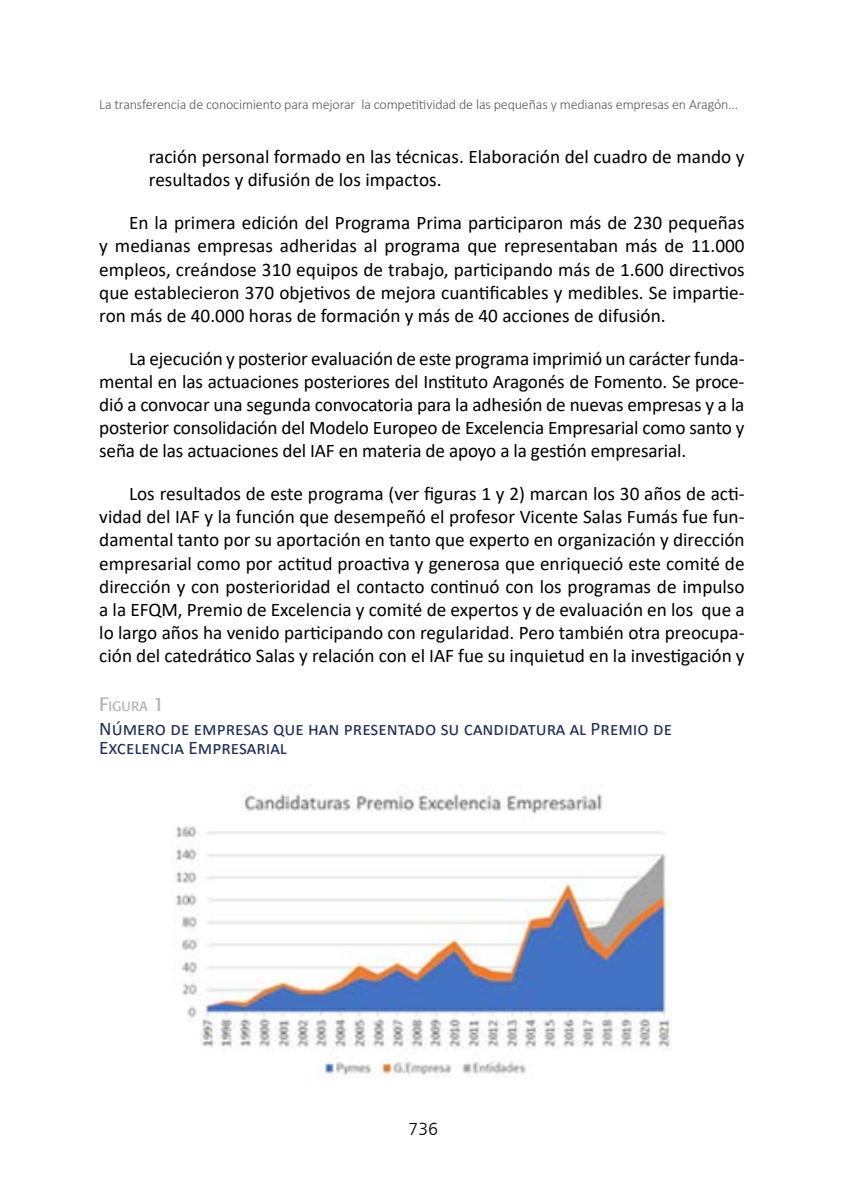
<style>
.page{position:relative;width:844px;height:1191px;background:#fff}
.page>*{position:absolute;margin:0;border:0;box-sizing:border-box;transform-origin:0 0}
.t1{font:19.25px/23.1px "Calibri";color:#000;text-align:justify}
.t2{font:19.25px/19.2px "Calibri";color:#212d57}
.t3{font:17.5px "Humanist 777 BT Light B";color:#000}
.t4{font:300 14px "Calibri";letter-spacing:-.01em;color:#575756}
.t5{font:13.47px "Formata";letter-spacing:.01em;color:#b3b2b2}
.s1{font-size:19.25px}
</style>
<div class="page">
<img style="left:172px;top:786px;width:499px;height:290px">
<p class="t4" style="left:99px;top:95px;width:640px">La transferencia de conocimiento para mejorar la competitividad de las pequeñas y medianas empresas en Aragón...</p>
<p class="t1" style="left:149px;top:145px;width:597px">ración personal formado en las técnicas. Elaboración del cuadro de mando y resultados y difusión de los impactos.</p>
<p class="t1" style="left:99px;top:211px;width:646px;text-indent:30px">En la primera edición del Programa Prima participaron más de 230 pequeñas y medianas empresas adheridas al programa que representaban más de 11.000 empleos, creándose 310 equipos de trabajo, participando más de 1.600 directivos que establecieron 370 objetivos de mejora cuantificables y medibles. Se impartie&shy;ron más de 40.000 horas de formación y más de 40 acciones de difusión.</p>
<p class="t1" style="left:99px;top:346px;width:646px;text-indent:30px">La ejecución y posterior evaluación de este programa imprimió un carácter funda&shy;mental en las actuaciones posteriores del Instituto Aragonés de Fomento. Se proce&shy;dió a convocar una segunda convocatoria para la adhesión de nuevas empresas y a la posterior consolidación del Modelo Europeo de Excelencia Empresarial como santo y seña de las actuaciones del IAF en materia de apoyo a la gestión empresarial.</p>
<p class="t1" style="left:99px;top:482px;width:646px;text-indent:30px">Los resultados de este programa (ver figuras 1 y 2) marcan los 30 años de acti&shy;vidad del IAF y la función que desempeñó el profesor Vicente Salas Fumás fue fun&shy;damental tanto por su aportación en tanto que experto en organización y dirección empresarial como por actitud proactiva y generosa que enriqueció este comité de dirección y con posterioridad el contacto continuó con los programas de impulso a la EFQM, Premio de Excelencia y comité de expertos y de evaluación en los que a lo largo años ha venido participando con regularidad. Pero también otra preocupa&shy;ción del catedrático Salas y relación con el IAF fue su inquietud en la investigación y</p>
<p class="t5" style="left:99px;top:697px;width:67px"><span class="s1">F</span>IGURA <span class="s1">1</span></p>
<p class="t2" style="left:99px;top:718px;width:574px">Número de empresas que han presentado su candidatura al Premio de<br>Excelencia Empresarial</p>
<p class="t3" style="left:408px;top:1118px;width:31px">736</p>
</div>
